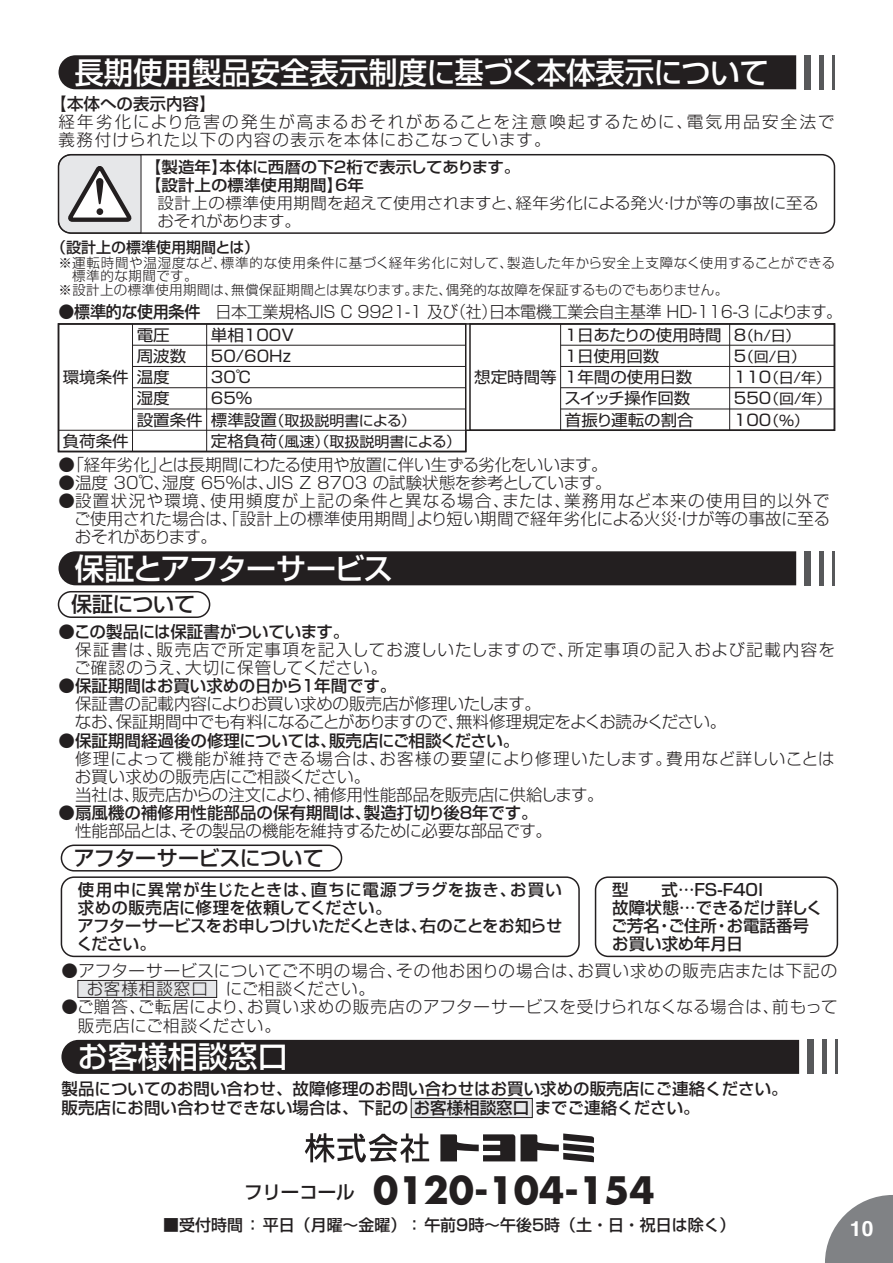
<style>
.page{position:relative;width:893px;height:1263px;background:#fff}
.page>*{position:absolute;margin:0;border:0;box-sizing:border-box;transform-origin:0 0}
.t1{font:700 36.75px "Futura";color:#231f20}
.t2{font:500 30px "Shin Go Pro";color:#fff}
.t3{font:500 30px "Shin Go Pro";letter-spacing:-.045em;color:#fff}
.t4{font:500 21px "Shin Go Pro";letter-spacing:-.01em;color:#231f20}
.t5{font:700 21px "Helvetica";color:#fff}
.t6{font:500 16.5px/18px "Shin Go Pro";color:#231f20}
.t7{font:300 16.5px/18px "Shin Go Pro";letter-spacing:.01em;color:#231f20}
.t8{font:300 16.5px/18px "Shin Go Pro";letter-spacing:.1em;color:#231f20}
.t9{font:300 16.5px/18px "Shin Go Pro";letter-spacing:-.02em;color:#231f20}
.t10{font:300 16.5px/18px "Shin Go Pro";letter-spacing:.05em;color:#231f20}
.t11{font:300 16.5px/18px "Shin Go Pro";letter-spacing:.075em;color:#231f20}
.t12{font:300 16.5px/18px "Shin Go Pro";letter-spacing:.04em;color:#231f20}
.t13{font:300 16.5px "Shin Go Pro";letter-spacing:-.015em;color:#231f20}
.t14{font:300 16.5px "Shin Go Pro";letter-spacing:.09em;color:#231f20}
.t15{font:300 16.5px "Shin Go Pro";letter-spacing:-.025em;color:#231f20}
.t16{font:300 16.5px "Shin Go Pro";letter-spacing:-.01em;color:#231f20}
.t17{font:300 16.5px "Shin Go Pro";letter-spacing:-.05em;color:#231f20}
.t18{font:500 15.9px "Shin Go Pro";color:#231f20}
.t19{font:15.6px/21.3px "Shin Go Pro";color:#231f20;scale:1.05 1}
.t20{font:300 15.6px/18px "Shin Go Pro";letter-spacing:.005em;color:#231f20;scale:1.05 1}
.t21{font:500 15.6px/18px "Shin Go Pro";color:#231f20;scale:1.05 1}
.t22{font:500 15px "Shin Go Pro";color:#231f20}
.t23{font:14.25px/21.3px "Shin Go Pro";color:#231f20;scale:1.05 1}
.t24{font:300 13.5px "Shin Go Pro";letter-spacing:.025em;color:#231f20}
.t25{font:300 13.5px "Shin Go Pro";letter-spacing:.05em;color:#231f20}
.s1{font-weight:500}
.s2{font-size:15.6px}
.s3{font-size:14.25px}
.s4{font-family:"Shin Go Pro";font-weight:500;font-size:18.45px}
</style>
<div class="page">
<svg style="left:825px;top:1195px;width:68px;height:68px"></svg>
<div style="left:59px;top:55px;width:737px;height:34px;background:#231f20"></div>
<div style="left:805px;top:55px;width:6px;height:34px;background:#57585a"></div>
<hr style="left:820px;top:55px;width:4px;height:34px;background:#57585a">
<hr style="left:832px;top:55px;width:2px;height:34px;background:#57585a">
<div style="left:58px;top:154px;width:777px;height:80px;border:2px solid #231f20;border-radius:12px"></div>
<svg style="left:58px;top:154px;width:84px;height:80px"></svg>
<svg style="left:57px;top:323px;width:779px;height:130px"></svg>
<div style="left:78px;top:980px;width:139px;height:17px;background:#e6e7e9"></div>
<div style="left:77px;top:980px;width:140px;height:18px;border:1px solid #231f20"></div>
<div style="left:61px;top:844px;width:281px;height:27px;border:2px solid #231f20;border-radius:13px"></div>
<div style="left:61px;top:876px;width:519px;height:81px;border:2px solid #231f20;border-radius:13px"></div>
<div style="left:595px;top:876px;width:243px;height:81px;border:2px solid #231f20;border-radius:13px"></div>
<div style="left:59px;top:551px;width:737px;height:34px;background:#231f20"></div>
<div style="left:805px;top:551px;width:6px;height:34px;background:#57585a"></div>
<hr style="left:820px;top:551px;width:4px;height:34px;background:#57585a">
<hr style="left:832px;top:551px;width:2px;height:34px;background:#57585a">
<div style="left:58px;top:591px;width:152px;height:27px;border:2px solid #231f20;border-radius:13px"></div>
<div style="left:61px;top:1040px;width:738px;height:34px;background:#231f20"></div>
<div style="left:808px;top:1040px;width:6px;height:34px;background:#57585a"></div>
<div style="left:822px;top:1040px;width:5px;height:34px;background:#57585a"></div>
<hr style="left:835px;top:1040px;width:2px;height:34px;background:#57585a">
<div style="left:411px;top:1098px;width:121px;height:19px;background:#e6e7e9"></div>
<div style="left:411px;top:1098px;width:122px;height:20px;border:1px solid #231f20"></div>
<svg style="left:440px;top:1133px;width:154px;height:29px"></svg>
<svg style="left:305px;top:1133px;width:124px;height:29px"></svg>
<h2 class="t2" style="left:74px;top:48px;width:696px">長期使用製品安全表示制度に基づく本体表示について</h2>
<p class="t6" style="left:50px;top:93px;width:167px">【本体への表示内容】</p>
<p class="t8" style="left:59px;top:111px;width:778px">経年劣化により危害の発生が高まるおそれがあることを注意喚起するために、電気用品安全法で義務付けられた以下の内容の表示を本体におこなっています。</p>
<p class="t21" style="left:145px;top:156px;width:359px">【製造年】本体に西暦の下2桁で表示してあります。【設計上の標準使用期間】6年</p>
<p class="t20" style="left:157px;top:192px;width:631px">設計上の標準使用期間を超えて使用されますと、経年劣化による発火・けが等の事故に至るおそれがあります。</p>
<p class="t22" style="left:51px;top:235px;width:209px">（設計上の標準使用期間とは）</p>
<p class="t25" style="left:59px;top:251px;width:778px">※運転時間や温湿度など、標準的な使用条件に基づく経年劣化に対して、製造した年から安全上支障なく使用することができる</p>
<p class="t24" style="left:72px;top:265px;width:127px">標準的な期間です。</p>
<p class="t24" style="left:59px;top:279px;width:671px">※設計上の標準使用期間は、無償保証期間とは異なります。また、偶発的な故障を保証するものでもありません。</p>
<p class="t13" style="left:59px;top:298px;width:785px"><span class="s1">●標準的な使用条件</span>　日本工業規格JIS C 9921-1 及び（社）日本電機工業会自主基準 HD-116-3 によります。</p>
<p class="t19" style="left:63px;top:365px;width:64px">環境条件</p>
<p class="t19" style="left:63px;top:428px;width:64px">負荷条件</p>
<p class="t19" style="left:137px;top:322px;width:64px">電圧<br>周波数温度<br>湿度<br>設置条件</p>
<p class="t19" style="left:211px;top:322px;width:81px">単相100V<br>50/60Hz<br>30℃<br>65%</p>
<p class="t23" style="left:211px;top:408px;width:240px"><span class="s2">標準設置</span>（取扱説明書による）<br><span class="s2">定格負荷</span>（風速）（取扱説明書による）</p>
<p class="t19" style="left:474px;top:365px;width:80px">想定時間等</p>
<p class="t19" style="left:564px;top:322px;width:151px">1日あたりの使用時間<br>1日使用回数<br>1年間の使用日数<br>スイッチ操作回数<br>首振り運転の割合</p>
<p class="t23" style="left:734px;top:323px;width:94px"><span class="s2">8</span>（h/日）<br><span class="s2">5</span>（回/日）<br><span class="s2">110</span>（日/年）<br><span class="s2">550</span>（回/年）</p>
<p class="t19" style="left:734px;top:407px;width:73px">100<span class="s3">（%）</span></p>
<p class="t15" style="left:59px;top:451px;width:551px">●「経年劣化」とは長期間にわたる使用や放置に伴い生ずる劣化をいいます。</p>
<p class="t7" style="left:59px;top:472px;width:555px">●温度 30℃、湿度 65％は、JIS Z 8703 の試験状態を参考としています。</p>
<p class="t14" style="left:59px;top:487px;width:773px">●設置状況や環境、使用頻度が上記の条件と異なる場合、または、業務用など本来の使用目的以外で</p>
<p class="t7" style="left:74px;top:508px;width:758px">ご使用された場合は、「設計上の標準使用期間」より短い期間で経年劣化による火災・けが等の事故に至る</p>
<p class="t17" style="left:59px;top:523px;width:160px">　おそれがあります。</p>
<h2 class="t3" style="left:74px;top:544px;width:320px">保証とアフターサービス</h2>
<p class="t4" style="left:71px;top:587px;width:125px">保証について</p>
<p class="t6" style="left:59px;top:621px;width:292px">●この製品には保証書がついています。</p>
<p class="t11" style="left:74px;top:639px;width:762px">保証書は、販売店で所定事項を記入してお渡しいたしますので、所定事項の記入および記載内容をご確認のうえ、大切に保管してください。</p>
<p class="t6" style="left:59px;top:675px;width:339px">●保証期間はお買い求めの日から１年間です。</p>
<p class="t9" style="left:75px;top:693px;width:653px">保証書の記載内容によりお買い求めの販売店が修理いたします。<br>なお、保証期間中でも有料になることがありますので、無料修理規定をよくお読みください。</p>
<p class="t6" style="left:59px;top:729px;width:462px">●保証期間経過後の修理については、販売店にご相談ください。</p>
<p class="t7" style="left:75px;top:747px;width:761px">修理によって機能が維持できる場合は、お客様の要望により修理いたします。費用など詳しいことはお買い求めの販売店にご相談ください。<br>当社は、販売店からの注文により、補修用性能部品を販売店に供給します。</p>
<p class="t6" style="left:59px;top:801px;width:481px">●扇風機の補修用性能部品の保有期間は、製造打切り後８年です。</p>
<p class="t16" style="left:75px;top:817px;width:478px">性能部品とは、その製品の機能を維持するために必要な部品です。</p>
<p class="t4" style="left:74px;top:841px;width:251px">アフターサービスについて</p>
<p class="t6" style="left:77px;top:879px;width:487px">使用中に異常が生じたときは、直ちに電源プラグを抜き、お買い求めの販売店に修理を依頼してください。<br>アフターサービスをお申しつけいただくときは、右のことをお知らせください。</p>
<p class="t6" style="left:611px;top:879px;width:213px">型　　式…FS-F40I<br>故障状態…できるだけ詳しくご芳名・ご住所・お電話番号お買い求め年月日</p>
<p class="t10" style="left:87px;top:960px;width:752px;text-indent:-25px">●アフターサービスについてご不明の場合、その他お困りの場合は、お買い求めの販売店または下記のお客様相談窓口　にご相談ください。</p>
<p class="t12" style="left:78px;top:996px;width:761px;text-indent:-16px">●ご贈答、ご転居により、お買い求めの販売店のアフターサービスを受けられなくなる場合は、前もって販売店にご相談ください。</p>
<h2 class="t2" style="left:78px;top:1032px;width:211px">お客様相談窓口</h2>
<p class="t6" style="left:62px;top:1077px;width:728px;line-height:19.2px">製品についてのお問い合わせ、故障修理のお問い合わせはお買い求めの販売店にご連絡ください。販売店にお問い合わせできない場合は、下記の お客様相談窓口 までご連絡ください。</p>
<h1 class="t1" style="left:244px;top:1164px;width:412px"><span class="s4">フリーコール　</span>0120-104-154</h1>
<p class="t18" style="left:163px;top:1212px;width:574px">■受付時間：平日（月曜～金曜）：午前9時～午後5時（土・日・祝日は除く）</p>
<p class="t5" style="left:850px;top:1211px;width:25px">10</p>
</div>
